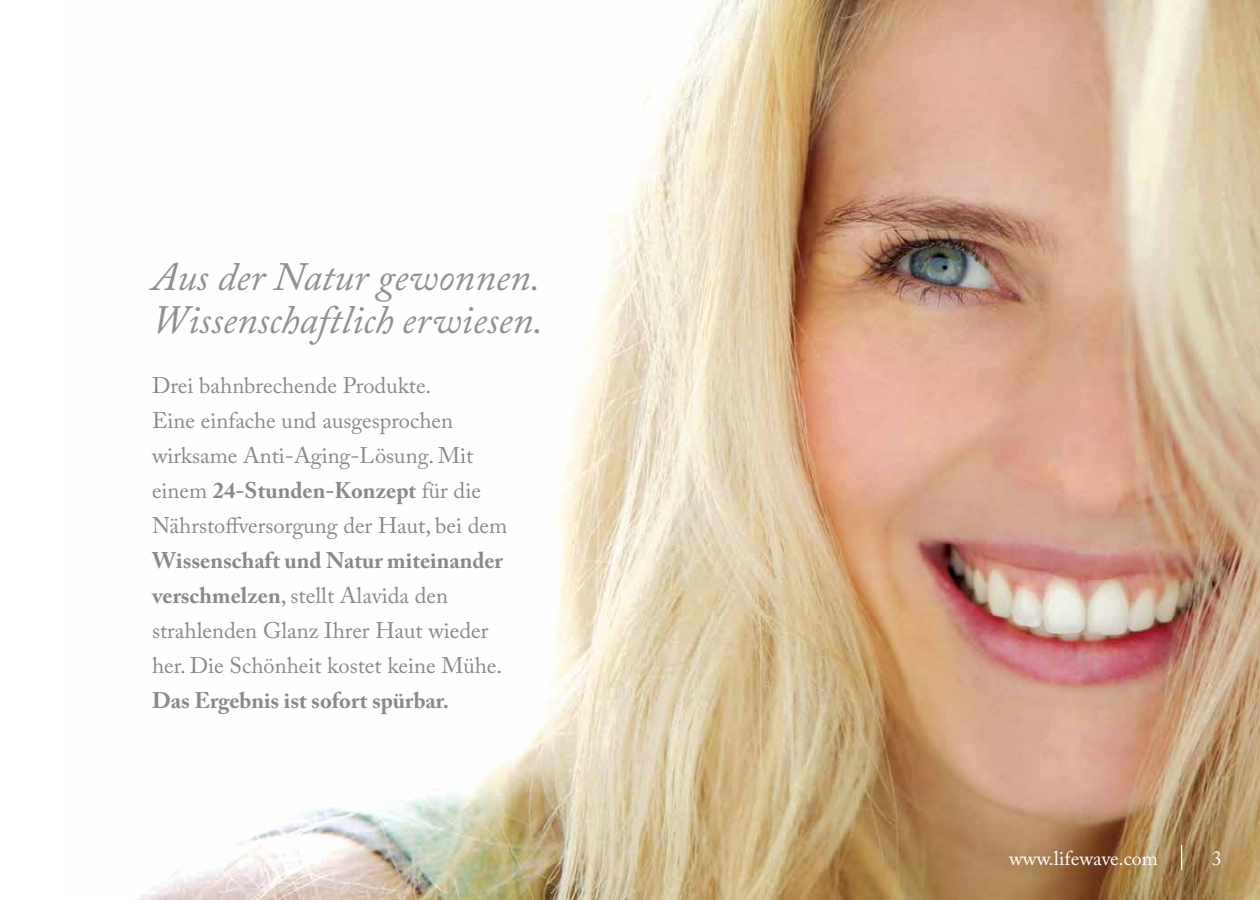
<style>
.page{position:relative;width:1260px;height:900px;background:#fff}
.page>*{position:absolute;margin:0;border:0;box-sizing:border-box;transform-origin:0 0}
.t1{font:italic 40px/42.5px "Adobe Caslon Pro";color:#8f9090}
.t2{font:22.5px/35px "Adobe Caslon Pro";color:#87898c}
.t3{font:700 22.5px "Adobe Caslon Pro";color:#87898c}
.t4{font:20px "Adobe Caslon Pro";color:#fff}
.s1{font-weight:700}
</style>
<div class="page">
<img style="left:137px;top:0;width:1123px;height:900px">
<svg style="left:1181px;top:845px;width:1px;height:25px"></svg>
<h1 class="t1" style="left:152px;top:255px;width:393px">Aus der Natur gewonnen.<br>Wissenschaftlich erwiesen.</h1>
<p class="t2" style="left:152px;top:367px;width:357px">Drei bahnbrechende Produkte.<br>Eine einfache und ausgesprochen wirksame Anti-Aging-Lösung. Mit einem <span class="s1">24-Stunden-Konzept</span> für die Nährstoffversorgung der Haut, bei dem</p>
<p class="t2" style="left:152px;top:542px;width:352px"><span class="s1">Wissenschaft und Natur miteinander verschmelzen</span>, stellt Alavida den strahlenden Glanz Ihrer Haut wieder her. Die Schönheit kostet keine Mühe.</p>
<p class="t3" style="left:152px;top:687px;width:298px">Das Ergebnis ist sofort spürbar.</p>
<p class="t4" style="left:1009px;top:847px;width:150px">www.lifewave.com</p>
<p class="t4" style="left:1212px;top:847px;width:11px">3</p>
</div>
